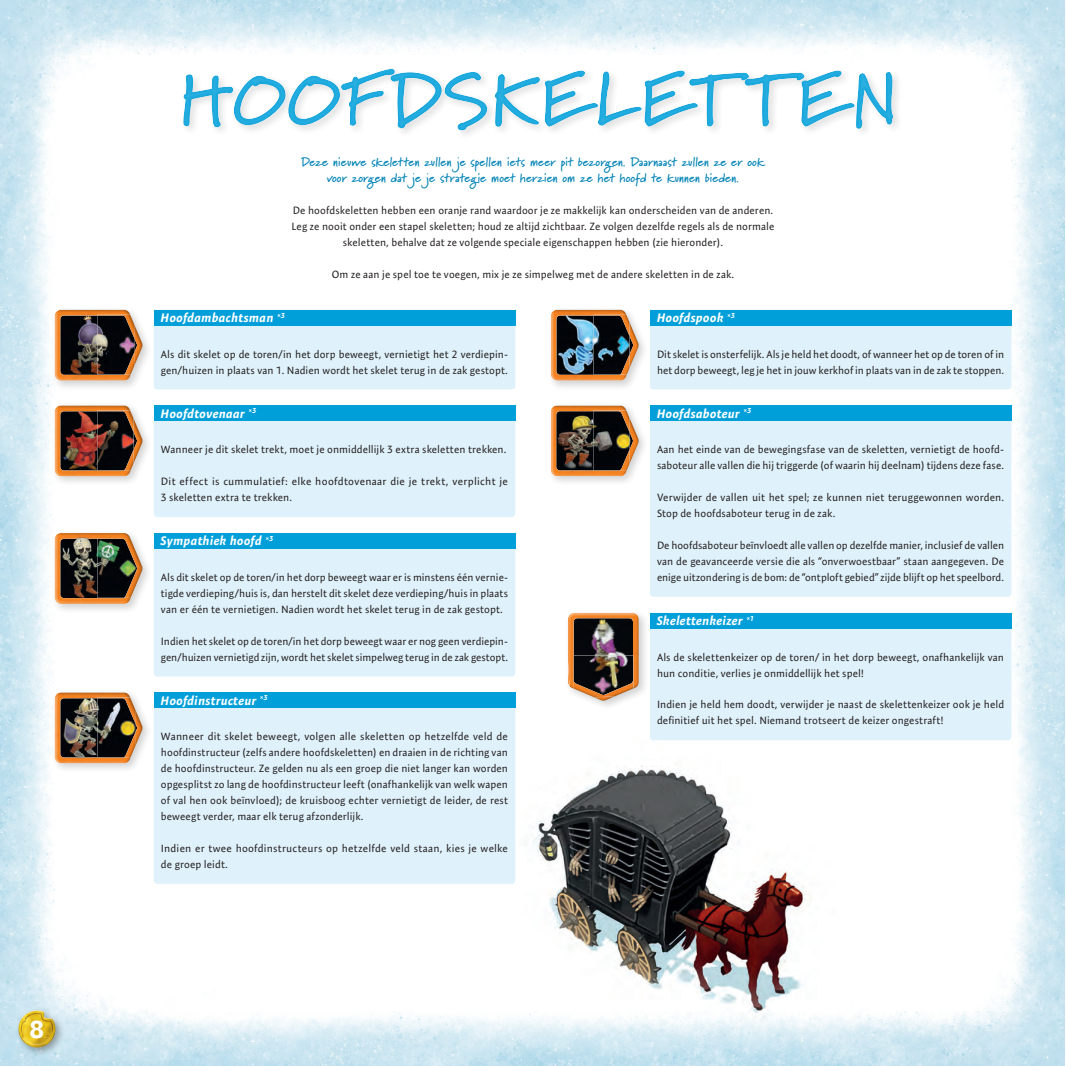
<style>
.page{position:relative;width:1066px;height:1066px;background:#fff}
.page>*{position:absolute;margin:0;border:0;box-sizing:border-box;transform-origin:0 0}
.t1{font:700 75px "Marydale";letter-spacing:.03em;color:#009fda}
.t2{font:700 25px "Expo Sans Pro";color:#fff}
.t3{font:700 12.5px/16px "Marydale";letter-spacing:.005em;color:#0083b6;text-align:center}
.t4{font:italic 700 12.5px "Expo Sans Pro";letter-spacing:.03em;color:#fff}
.t5{font:10.62px/16px "Expo Sans Pro";letter-spacing:.005em;color:#231f20}
.t6{font:10.62px/16px "Expo Sans Pro";letter-spacing:.025em;color:#231f20}
</style>
<div class="page">
<img style="left:515px;top:692px;width:251px;height:319px">
<img style="left:0;top:1011px;width:766px;height:55px">
<img style="left:300px;top:0;width:466px;height:55px">
<img style="left:1011px;top:300px;width:53px;height:466px">
<img style="left:0;top:300px;width:55px;height:450px">
<img style="left:766px;top:0;width:298px;height:300px">
<img style="left:0;top:0;width:300px;height:300px">
<img style="left:0;top:750px;width:300px;height:309px">
<img style="left:766px;top:766px;width:298px;height:300px">
<div style="left:154px;top:326px;width:361px;height:63px;background:#dff1fa"></div>
<div style="left:154px;top:310px;width:361px;height:16px;background:#009fda"></div>
<div style="left:650px;top:421px;width:361px;height:176px;background:#dff1fa"></div>
<div style="left:650px;top:405px;width:361px;height:16px;background:#009fda"></div>
<div style="left:650px;top:629px;width:361px;height:111px;background:#dff1fa"></div>
<div style="left:650px;top:613px;width:361px;height:16px;background:#009fda"></div>
<div style="left:154px;top:421px;width:361px;height:96px;background:#dff1fa"></div>
<div style="left:154px;top:405px;width:361px;height:16px;background:#009fda"></div>
<div style="left:154px;top:549px;width:361px;height:127px;background:#dff1fa"></div>
<div style="left:154px;top:533px;width:361px;height:16px;background:#009fda"></div>
<div style="left:180px;top:65px;width:723px;height:76px;background:#fff"></div>
<div style="left:180px;top:65px;width:717px;height:69px;background:#fff;opacity:.2"></div>
<div style="left:15px;top:1007px;width:51px;height:51px;background:#231f20;opacity:.4"></div>
<img style="left:10px;top:1002px;width:53px;height:54px">
<div style="left:51px;top:402px;width:102px;height:85px;background:#231f20;opacity:.2"></div>
<div style="left:52px;top:404px;width:76px;height:74px;background:#fff;opacity:.5"></div>
<div style="left:56px;top:404px;width:87px;height:74px;background:#231f20;opacity:.3"></div>
<div style="left:51px;top:689px;width:102px;height:85px;background:#231f20;opacity:.2"></div>
<div style="left:52px;top:691px;width:76px;height:74px;background:#fff;opacity:.5"></div>
<div style="left:56px;top:691px;width:87px;height:74px;background:#231f20;opacity:.3"></div>
<div style="left:51px;top:306px;width:102px;height:85px;background:#231f20;opacity:.2"></div>
<div style="left:52px;top:309px;width:76px;height:73px;background:#fff;opacity:.5"></div>
<div style="left:56px;top:309px;width:87px;height:73px;background:#231f20;opacity:.3"></div>
<div style="left:564px;top:609px;width:85px;height:102px;background:#231f20;opacity:.2"></div>
<div style="left:566px;top:610px;width:74px;height:76px;background:#fff;opacity:.5"></div>
<div style="left:566px;top:614px;width:74px;height:87px;background:#231f20;opacity:.3"></div>
<div style="left:547px;top:402px;width:102px;height:85px;background:#231f20;opacity:.2"></div>
<div style="left:548px;top:404px;width:76px;height:74px;background:#fff;opacity:.5"></div>
<div style="left:552px;top:404px;width:87px;height:74px;background:#231f20;opacity:.3"></div>
<div style="left:51px;top:529px;width:102px;height:85px;background:#231f20;opacity:.2"></div>
<div style="left:52px;top:532px;width:76px;height:74px;background:#fff;opacity:.5"></div>
<div style="left:56px;top:532px;width:87px;height:74px;background:#231f20;opacity:.3"></div>
<div style="left:547px;top:306px;width:102px;height:85px;background:#231f20;opacity:.2"></div>
<div style="left:548px;top:309px;width:76px;height:73px;background:#fff;opacity:.5"></div>
<div style="left:552px;top:309px;width:87px;height:73px;background:#231f20;opacity:.3"></div>
<div style="left:154px;top:708px;width:361px;height:176px;background:#dff1fa"></div>
<div style="left:154px;top:692px;width:361px;height:16px;background:#009fda"></div>
<div style="left:650px;top:326px;width:361px;height:63px;background:#dff1fa"></div>
<div style="left:650px;top:310px;width:361px;height:16px;background:#009fda"></div>
<h2 class="t2" style="left:30px;top:1014px;width:16px">8</h2>
<h1 class="t1" style="left:178px;top:55px;width:721px">HOOFDSKELETTEN</h1>
<p class="t3" style="left:302px;top:154px;width:464px">Deze nieuwe skeletten zullen je spellen iets meer pit bezorgen. Daarnaast zullen ze er ook voor zorgen dat je je strategie moet herzien om ze het hoofd te kunnen bieden.</p>
<p class="t5" style="left:291px;top:202px;width:485px;text-align:center">De hoofdskeletten hebben een oranje rand waardoor je ze makkelijk kan onderscheiden van de anderen.<br>Leg ze nooit onder een stapel skeletten; houd ze altijd zichtbaar. Ze volgen dezelfde regels als de normale skeletten, behalve dat ze volgende speciale eigenschappen hebben (zie hieronder).</p>
<p class="t5" style="left:332px;top:266px;width:404px">Om ze aan je spel toe te voegen, mix je ze simpelweg met de andere skeletten in de zak.</p>
<p class="t4" style="left:161px;top:310px;width:126px">Hoofdambachtsman <sup>×3</sup></p>
<p class="t5" style="left:161px;top:346px;width:349px">Als dit skelet op de toren/in het dorp beweegt, vernietigt het 2 verdiepin&shy;gen/huizen in plaats van 1. Nadien wordt het skelet terug in de zak gestopt.</p>
<p class="t4" style="left:161px;top:406px;width:97px">Hoofdtovenaar <sup>×3</sup></p>
<p class="t5" style="left:161px;top:441px;width:347px">Wanneer je dit skelet trekt, moet je onmiddellijk 3 extra skeletten trekken.</p>
<p class="t6" style="left:161px;top:473px;width:349px">Dit effect is cummulatief: elke hoofdtovenaar die je trekt, verplicht je<br>3 skeletten extra te trekken.</p>
<p class="t4" style="left:161px;top:533px;width:114px">Sympathiek hoofd <sup>×3</sup></p>
<p class="t5" style="left:161px;top:569px;width:349px;text-align:justify">Als dit skelet op de toren/in het dorp beweegt waar er is minstens één vernie&shy;tigde verdieping/huis is, dan herstelt dit skelet deze verdieping/huis in plaats van er één te vernietigen. Nadien wordt het skelet terug in de zak gestopt.</p>
<p class="t5" style="left:161px;top:633px;width:349px">Indien het skelet op de toren/in het dorp beweegt waar er nog geen verdiepin&shy;gen/huizen vernietigd zijn, wordt het skelet simpelweg terug in de zak gestopt.</p>
<p class="t4" style="left:161px;top:693px;width:108px">Hoofdinstructeur <sup>×3</sup></p>
<p class="t5" style="left:161px;top:728px;width:349px;text-align:justify">Wanneer dit skelet beweegt, volgen alle skeletten op hetzelfde veld de hoofdinstructeur (zelfs andere hoofdskeletten) en draaien in de richting van de hoofdinstructeur. Ze gelden nu als een groep die niet langer kan worden opgesplitst zo lang de hoofdinstructeur leeft (onafhankelijk van welk wapen of val hen ook beïnvloed); de kruisboog echter vernietigt de leider, de rest beweegt verder, maar elk terug afzonderlijk.</p>
<p class="t5" style="left:161px;top:840px;width:349px">Indien er twee hoofdinstructeurs op hetzelfde veld staan, kies je welke de groep leidt.</p>
<p class="t4" style="left:657px;top:310px;width:79px">Hoofdspook <sup>×3</sup></p>
<p class="t5" style="left:657px;top:346px;width:349px">Dit skelet is onsterfelijk. Als je held het doodt, of wanneer het op de toren of in het dorp beweegt, leg je het in jouw kerkhof in plaats van in de zak te stoppen.</p>
<p class="t4" style="left:657px;top:406px;width:96px">Hoofdsaboteur <sup>×3</sup></p>
<p class="t5" style="left:657px;top:441px;width:349px">Aan het einde van de bewegingsfase van de skeletten, vernietigt de hoofd&shy;saboteur alle vallen die hij triggerde (of waarin hij deelnam) tijdens deze fase.</p>
<p class="t5" style="left:657px;top:489px;width:349px">Verwijder de vallen uit het spel; ze kunnen niet teruggewonnen worden.<br>Stop de hoofdsaboteur terug in de zak.</p>
<p class="t5" style="left:657px;top:537px;width:349px;text-align:justify">De hoofdsaboteur beïnvloedt alle vallen op dezelfde manier, inclusief de vallen van de geavanceerde versie die als “onverwoestbaar” staan aangegeven. De enige uitzondering is de bom: de “ontploft gebied” zijde blijft op het speelbord.</p>
<p class="t4" style="left:657px;top:613px;width:99px">Skelettenkeizer <sup>×1</sup></p>
<p class="t5" style="left:657px;top:649px;width:349px">Als de skelettenkeizer op de toren/ in het dorp beweegt, onafhankelijk van hun conditie, verlies je onmiddellijk het spel!</p>
<p class="t5" style="left:657px;top:697px;width:349px">Indien je held hem doodt, verwijder je naast de skelettenkeizer ook je held definitief uit het spel. Niemand trotseert de keizer ongestraft!</p>
</div>
